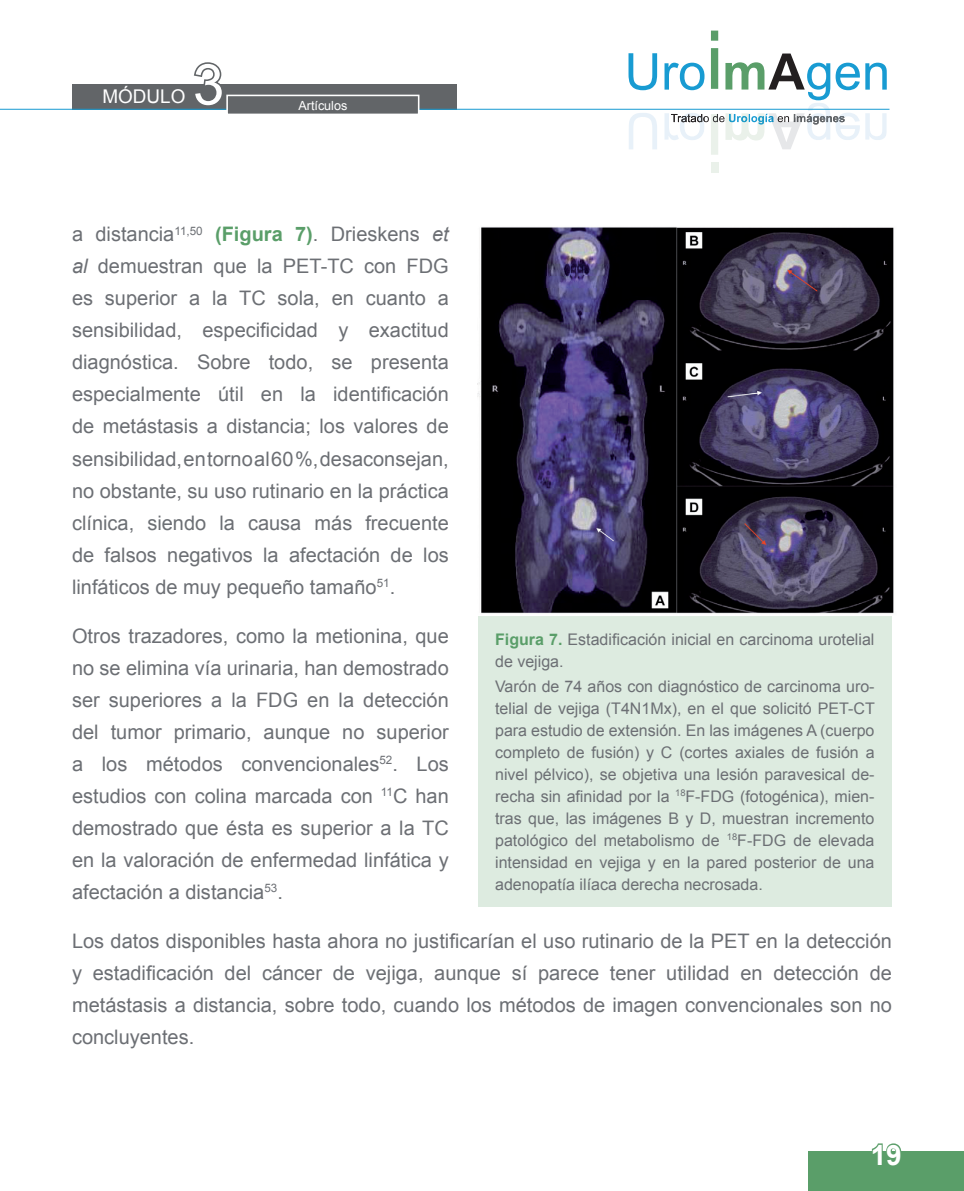
<style>
.page{position:relative;width:964px;height:1191px;background:#fff}
.page>*{position:absolute;margin:0;border:0;box-sizing:border-box;transform-origin:0 0}
.t1{font:56.6px "Arial";color:#fff}
.t2{font:700 28px "Arial";color:#fff}
.t3{font:20px/32px "Arial";color:#6c6f74;text-align:justify}
.t4{font:18.8px "Arial";color:#fff}
.t5{font:16px/22px "Arial";color:#6c6f74}
.t6{font:12.6px "Arial";color:#fff}
.s1{font-weight:700;color:#5a9e69}
.s2{font-style:italic}
</style>
<div class="page">
<div style="left:72px;top:84px;width:384px;height:26px;background:#626568"></div>
<svg style="left:194px;top:62px;width:28px;height:22px"></svg>
<div style="left:711px;top:162px;width:7px;height:10px;background:#eaf1ea"></div>
<hr style="left:0;top:109px;width:889px;height:1px;background:#189bd2">
<div style="left:227px;top:95px;width:192px;height:19px;background:#626568"></div>
<div style="left:226px;top:95px;width:193px;height:20px;border:2px solid #fff"></div>
<div style="left:809px;top:1151px;width:155px;height:40px;background:#5a9e69"></div>
<svg style="left:871px;top:1143px;width:31px;height:8px"></svg>
<img style="left:477px;top:227px;width:417px;height:387px">
<div style="left:478px;top:616px;width:413px;height:290px;background:#ddebe0"></div>
<svg style="left:628px;top:31px;width:259px;height:124px"></svg>
<p class="t4" style="left:102px;top:86px;width:84px">MÓDULO</p>
<h1 class="t1" style="left:193px;top:53px;width:33px">3</h1>
<p class="t6" style="left:298px;top:98px;width:51px">Artículos</p>
<p class="t3" style="left:72px;top:218px;width:378px">a distancia<sup>11,50</sup> <span class="s1">(Figura 7)</span>. Drieskens <span class="s2">et al</span> demuestran que la PET-TC con FDG es superior a la TC sola, en cuanto a sensibilidad, especificidad y exactitud diagnóstica. Sobre todo, se presenta especialmente útil en la identificación de metástasis a distancia; los valores de sensibilidad, en torno al 60 %, desaconsejan, no obstante, su uso rutinario en la práctica clínica, siendo la causa más frecuente de falsos negativos la afectación de los linfáticos de muy pequeño tamaño<sup>51</sup>.</p>
<p class="t3" style="left:72px;top:619px;width:378px">Otros trazadores, como la metionina, que no se elimina vía urinaria, han demostrado ser superiores a la FDG en la detección del tumor primario, aunque no superior a los métodos convencionales<sup>52</sup>. Los estudios con colina marcada con <sup>11</sup>C han demostrado que ésta es superior a la TC en la valoración de enfermedad linfática y afectación a distancia<sup>53</sup>.</p>
<p class="t3" style="left:72px;top:924px;width:821px">Los datos disponibles hasta ahora no justificarían el uso rutinario de la PET en la detección y estadificación del cáncer de vejiga, aunque sí parece tener utilidad en detección de metástasis a distancia, sobre todo, cuando los métodos de imagen convencionales son no concluyentes.</p>
<p class="t5" style="left:495px;top:628px;width:381px"><span class="s1">Figura 7.</span> Estadificación inicial en carcinoma urotelial de vejiga.</p>
<p class="t5" style="left:495px;top:675px;width:381px;text-align:justify">Varón de 74 años con diagnóstico de carcinoma uro&shy;telial de vejiga (T4N1Mx), en el que solicitó PET-CT para estudio de extensión. En las imágenes A (cuerpo completo de fusión) y C (cortes axiales de fusión a nivel pélvico), se objetiva una lesión paravesical de&shy;recha sin afinidad por la <sup>18</sup>F-FDG (fotogénica), mien&shy;tras que, las imágenes B y D, muestran incremento patológico del metabolismo de <sup>18</sup>F-FDG de elevada intensidad en vejiga y en la pared posterior de una adenopatía ilíaca derecha necrosada.</p>
<h2 class="t2" style="left:870px;top:1139px;width:33px">19</h2>
</div>
